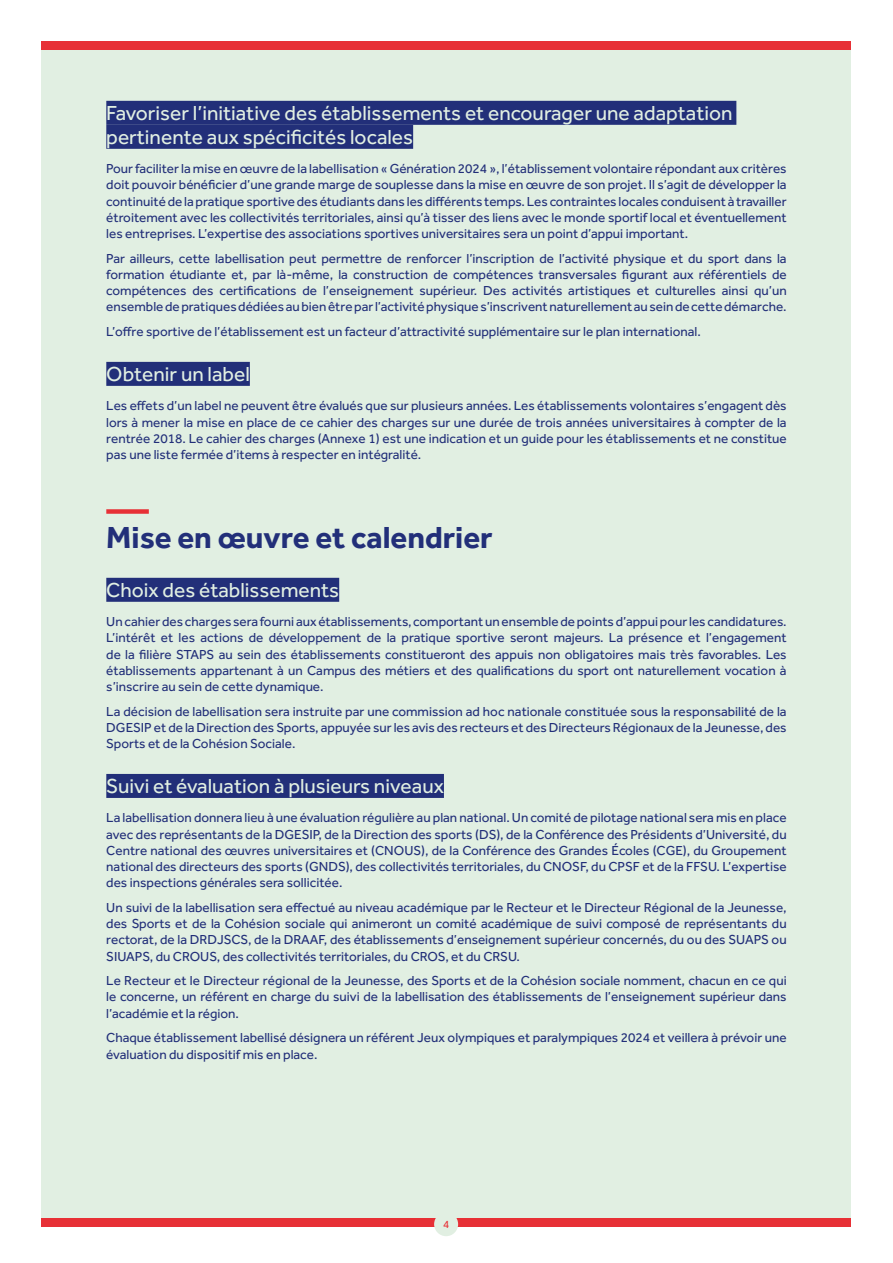
<style>
.page{position:relative;width:893px;height:1263px;background:#fff}
.page>*{position:absolute;margin:0;border:0;box-sizing:border-box;transform-origin:0 0}
.t1{font:700 31.5px "Effra";color:#222f79}
.t2{font:21px/24px "Effra";color:#e1efe2}
.t3{font:13.5px/16.2px "Effra";color:#222f79;text-align:justify}
.t4{font:11.25px "Effra";color:#e73036}
</style>
<div class="page">
<div style="left:42px;top:41px;width:809px;height:1186px;background:#e1efe2"></div>
<div style="left:42px;top:41px;width:809px;height:9px;background:#e73036"></div>
<div style="left:42px;top:1218px;width:809px;height:9px;background:#e73036"></div>
<div style="left:106px;top:101px;width:630px;height:24px;background:#222f79"></div>
<div style="left:106px;top:125px;width:307px;height:24px;background:#222f79"></div>
<div style="left:106px;top:362px;width:144px;height:24px;background:#222f79"></div>
<div style="left:106px;top:509px;width:43px;height:5px;background:#e73036"></div>
<div style="left:106px;top:578px;width:233px;height:24px;background:#222f79"></div>
<div style="left:106px;top:774px;width:338px;height:24px;background:#222f79"></div>
<div style="left:434px;top:1212px;width:24px;height:24px;background:#e1efe2;border-radius:50%"></div>
<h2 class="t2" style="left:106px;top:101px;width:628px">Favoriser l’initiative des établissements et encourager une adaptation pertinente aux spécificités locales</h2>
<p class="t3" style="left:106px;top:160px;width:682px">Pour faciliter la mise en œuvre de la labellisation « Génération 2024 », l’établissement volontaire répondant aux critères doit pouvoir bénéficier d’une grande marge de souplesse dans la mise en œuvre de son projet. Il s’agit de développer la continuité de la pratique sportive des étudiants dans les différents temps. Les contraintes locales conduisent à travailler étroitement avec les collectivités territoriales, ainsi qu’à tisser des liens avec le monde sportif local et éventuellement les entreprises. L’expertise des associations sportives universitaires sera un point d’appui important.</p>
<p class="t3" style="left:106px;top:250px;width:682px">Par ailleurs, cette labellisation peut permettre de renforcer l’inscription de l’activité physique et du sport dans la formation étudiante et, par là-même, la construction de compétences transversales figurant aux référentiels de compétences des certifications de l’enseignement supérieur. Des activités artistiques et culturelles ainsi qu’un ensemble de pratiques dédiées au bien être par l’activité physique s’inscrivent naturellement au sein de cette démarche.</p>
<p class="t3" style="left:106px;top:323px;width:596px">L’offre sportive de l’établissement est un facteur d’attractivité supplémentaire sur le plan international.</p>
<h2 class="t2" style="left:106px;top:362px;width:145px">Obtenir un label</h2>
<p class="t3" style="left:106px;top:398px;width:682px">Les effets d’un label ne peuvent être évalués que sur plusieurs années. Les établissements volontaires s’engagent dès lors à mener la mise en place de ce cahier des charges sur une durée de trois années universitaires à compter de la rentrée 2018. Le cahier des charges (Annexe 1) est une indication et un guide pour les établissements et ne constitue pas une liste fermée d’items à respecter en intégralité.</p>
<h1 class="t1" style="left:106px;top:518px;width:388px">Mise en œuvre et calendrier</h1>
<h2 class="t2" style="left:106px;top:578px;width:234px">Choix des établissements</h2>
<p class="t3" style="left:106px;top:613px;width:682px">Un cahier des charges sera fourni aux établissements, comportant un ensemble de points d’appui pour les candidatures.<br>L’intérêt et les actions de développement de la pratique sportive seront majeurs. La présence et l’engagement de la filière STAPS au sein des établissements constitueront des appuis non obligatoires mais très favorables. Les établissements appartenant à un Campus des métiers et des qualifications du sport ont naturellement vocation à s’inscrire au sein de cette dynamique.</p>
<p class="t3" style="left:106px;top:703px;width:682px">La décision de labellisation sera instruite par une commission ad hoc nationale constituée sous la responsabilité de la DGESIP et de la Direction des Sports, appuyée sur les avis des recteurs et des Directeurs Régionaux de la Jeunesse, des Sports et de la Cohésion Sociale.</p>
<h2 class="t2" style="left:106px;top:774px;width:339px">Suivi et évaluation à plusieurs niveaux</h2>
<p class="t3" style="left:106px;top:810px;width:682px">La labellisation donnera lieu à une évaluation régulière au plan national. Un comité de pilotage national sera mis en place avec des représentants de la DGESIP, de la Direction des sports (DS), de la Conférence des Présidents d’Université, du Centre national des œuvres universitaires et (CNOUS), de la Conférence des Grandes Écoles (CGE), du Groupement national des directeurs des sports (GNDS), des collectivités territoriales, du CNOSF, du CPSF et de la FFSU. L’expertise des inspections générales sera sollicitée.</p>
<p class="t3" style="left:106px;top:899px;width:682px">Un suivi de la labellisation sera effectué au niveau académique par le Recteur et le Directeur Régional de la Jeunesse, des Sports et de la Cohésion sociale qui animeront un comité académique de suivi composé de représentants du rectorat, de la DRDJSCS, de la DRAAF, des établissements d’enseignement supérieur concernés, du ou des SUAPS ou SIUAPS, du CROUS, des collectivités territoriales, du CROS, et du CRSU.</p>
<p class="t3" style="left:106px;top:972px;width:682px">Le Recteur et le Directeur régional de la Jeunesse, des Sports et de la Cohésion sociale nomment, chacun en ce qui le concerne, un référent en charge du suivi de la labellisation des établissements de l’enseignement supérieur dans l’académie et la région.</p>
<p class="t3" style="left:106px;top:1029px;width:682px">Chaque établissement labellisé désignera un référent Jeux olympiques et paralympiques 2024 et veillera à prévoir une évaluation du dispositif mis en place.</p>
<p class="t4" style="left:443px;top:1217px;width:8px">4</p>
</div>
